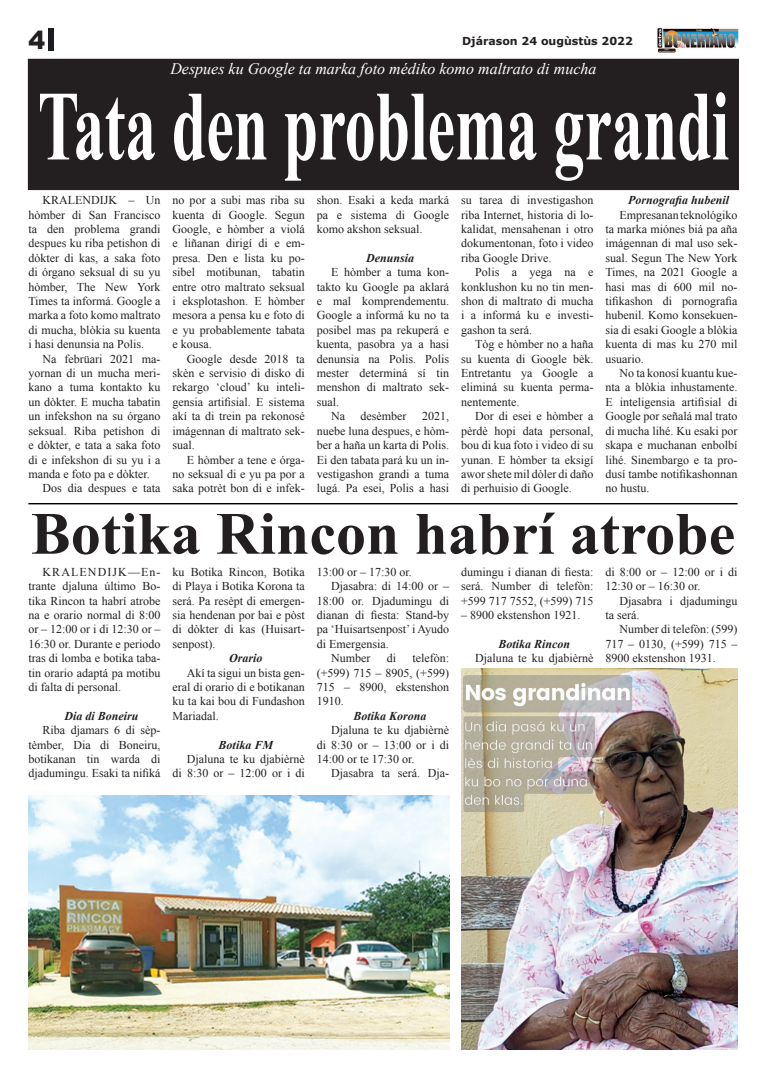
<style>
.page{position:relative;width:766px;height:1078px;background:#fff}
.page>*{position:absolute;margin:0;border:0;box-sizing:border-box;transform-origin:0 0}
.t1{font:700 99.2px "Times New Roman";color:#fff;scale:.63 1}
.t2{font:700 60px "Times New Roman";color:#231f20}
.t3{font:900 25px "Arial";color:#231f20}
.t4{font:italic 16px "Times New Roman";color:#fff}
.t5{font:12px/14.4px "Times New Roman";color:#231f20;text-align:justify}
.t6{font:italic 700 12px "Times New Roman";color:#231f20}
.t7{font:700 11px "Verdana";color:#231f20}
</style>
<div class="page">
<div style="left:28px;top:59px;width:710px;height:130px;background:#231f20"></div>
<div style="left:28px;top:59px;width:710px;height:131px;border:1px solid #231f20"></div>
<img style="left:657px;top:28px;width:81px;height:24px">
<div style="left:48px;top:28px;width:6px;height:23px;background:#1c1d22"></div>
<img style="left:29px;top:795px;width:420px;height:254px">
<img style="left:461px;top:668px;width:276px;height:381px">
<hr style="left:28px;top:503px;width:709px;height:1px;background:#000">
<h3 class="t3" style="left:28px;top:22px;width:18px">4</h3>
<p class="t7" style="left:462px;top:33px;width:172px">Djárason 24 ougùstùs 2022</p>
<h3 class="t4" style="left:170px;top:58px;width:427px">Despues ku Google ta marka foto médiko komo maltrato di mucha</h3>
<h1 class="t1" style="left:38px;top:58px;width:1098px">Tata den problema grandi</h1>
<p class="t5" style="left:28px;top:193px;width:134px;text-indent:14px">KRALENDIJK – Un hòmber di San Francisco ta den problema grandi despues ku riba petishon di dòkter di kas, a saka foto di órgano seksual di su yu hòmber, The New York Times ta informá. Google a marka a foto komo maltrato di mucha, blòkia su kuenta i hasi denunsia na Polis.</p>
<p class="t5" style="left:43px;top:351px;width:119px">Na febrüari 2021 ma-</p>
<p class="t5" style="left:28px;top:365px;width:134px">yornan di un mucha meri-</p>
<p class="t5" style="left:28px;top:380px;width:134px">kano a tuma kontakto ku</p>
<p class="t5" style="left:28px;top:394px;width:134px">un dòkter. E mucha tabatin</p>
<p class="t5" style="left:28px;top:409px;width:134px">un infekshon na su órgano</p>
<p class="t5" style="left:28px;top:423px;width:134px">seksual. Riba petishon di</p>
<p class="t5" style="left:28px;top:437px;width:134px">e dòkter, e tata a saka foto</p>
<p class="t5" style="left:28px;top:452px;width:134px">di e infekshon di su yu i a</p>
<p class="t5" style="left:28px;top:466px;width:123px">manda e foto pa e dòkter.</p>
<p class="t5" style="left:43px;top:481px;width:119px">Dos dia despues e tata</p>
<p class="t5" style="left:172px;top:193px;width:134px">no por a subi mas riba su kuenta di Google. Segun Google, e hòmber a violá e liñanan dirigí di e em&shy;presa. Den e lista ku po&shy;sibel motibunan, tabatin entre otro maltrato seksual i eksplotashon. E hòmber mesora a pensa ku e foto di e yu probablemente tabata e kousa.</p>
<p class="t5" style="left:172px;top:351px;width:134px;text-indent:14px">Google desde 2018 ta skèn e servisio di disko di rekargo ‘cloud’ ku inteli&shy;gensia artifisial. E sistema akí ta di trein pa rekonosé imágennan di maltrato sek&shy;sual.</p>
<p class="t5" style="left:172px;top:452px;width:134px;text-indent:14px">E hòmber a tene e órga&shy;no seksual di e yu pa por a saka potrèt bon di e infek-</p>
<p class="t5" style="left:317px;top:193px;width:134px">shon. Esaki a keda marká pa e sistema di Google komo akshon seksual.</p>
<p class="t6" style="left:366px;top:249px;width:50px">Denunsia</p>
<p class="t5" style="left:331px;top:265px;width:119px">E hòmber a tuma kon-</p>
<p class="t5" style="left:317px;top:279px;width:134px">takto ku Google pa aklará</p>
<p class="t5" style="left:317px;top:293px;width:134px">e mal komprendementu.</p>
<p class="t5" style="left:317px;top:308px;width:134px">Google a informá ku no ta</p>
<p class="t5" style="left:317px;top:322px;width:134px">posibel mas pa rekuperá e</p>
<p class="t5" style="left:317px;top:337px;width:134px">kuenta, pasobra ya a hasi</p>
<p class="t5" style="left:317px;top:351px;width:134px">denunsia na Polis. Polis</p>
<p class="t5" style="left:317px;top:365px;width:134px">mester determiná sí tin</p>
<p class="t5" style="left:317px;top:380px;width:134px">menshon di maltrato sek-</p>
<p class="t5" style="left:317px;top:394px;width:24px">sual.</p>
<p class="t5" style="left:331px;top:409px;width:15px">Na</p>
<p class="t5" style="left:360px;top:409px;width:47px">desèmber</p>
<p class="t5" style="left:317px;top:409px;width:134px;text-indent:105px">2021, nuebe luna despues, e hòm&shy;ber a haña un karta di Polis.<br>Ei den tabata pará ku un in&shy;vestigashon grandi a tuma lugá. Pa esei, Polis a hasi</p>
<p class="t5" style="left:461px;top:193px;width:134px">su tarea di investigashon riba Internet, historia di lo&shy;kalidat, mensahenan i otro dokumentonan, foto i video riba Google Drive.</p>
<p class="t5" style="left:461px;top:265px;width:134px;text-indent:14px">Polis a yega na e konklushon ku no tin men&shy;shon di maltrato di mucha i a informá ku e investi&shy;gashon ta será.</p>
<p class="t5" style="left:461px;top:337px;width:134px;text-indent:14px">Tòg e hòmber no a haña su kuenta di Google bèk.<br>Entretantu ya Google a eliminá su kuenta perma&shy;nentemente.</p>
<p class="t5" style="left:461px;top:409px;width:134px;text-indent:14px">Dor di esei e hòmber a pèrdè hopi data personal, bou di kua foto i video di su yunan. E hòmber ta eksigí awor shete mil dòler di daño di perhuisio di Google.</p>
<p class="t6" style="left:628px;top:192px;width:103px">Pornografia hubenil</p>
<p class="t5" style="left:605px;top:207px;width:134px;text-indent:14px">Empresanan teknológiko ta marka miónes biá pa aña imágennan di mal uso sek&shy;sual. Segun The New York Times, na 2021 Google a hasi mas di 600 mil no&shy;tifikashon di pornografia hubenil. Komo konsekuen&shy;sia di esaki Google a blòkia kuenta di mas ku 270 mil usuario.</p>
<p class="t5" style="left:605px;top:365px;width:134px;text-indent:14px">No ta konosí kuantu kue&shy;nta a blòkia inhustamente.<br>E inteligensia artifisial di Google por señalá mal trato di mucha lihé. Ku esaki por skapa e muchanan enbolbí lihé. Sinembargo e ta pro&shy;dusí tambe notifikashonnan no hustu.</p>
<h2 class="t2" style="left:31px;top:492px;width:705px">Botika Rincon habrí atrobe</h2>
<p class="t5" style="left:28px;top:564px;width:134px;text-indent:14px">KRALENDIJK—En&shy;trante djaluna último Bo&shy;tika Rincon ta habrí atrobe na e orario normal di 8:00 or – 12:00 or i di 12:30 or – 16:30 or. Durante e periodo tras di lomba e botika taba&shy;tin orario adaptá pa motibu di falta di personal.</p>
<p class="t6" style="left:64px;top:707px;width:76px">Dia di Boneiru</p>
<p class="t5" style="left:28px;top:722px;width:134px;text-indent:14px">Riba djamars 6 di sèp&shy;tèmber, Dia di Boneiru, botikanan tin warda di djadumingu. Esaki ta nifiká</p>
<p class="t5" style="left:172px;top:564px;width:134px">ku Botika Rincon, Botika di Playa i Botika Korona ta será. Pa resèpt di emergen&shy;sia hendenan por bai e pòst di dòkter di kas (Huisart&shy;senpost).</p>
<p class="t6" style="left:229px;top:649px;width:35px">Orario</p>
<p class="t5" style="left:172px;top:665px;width:134px;text-indent:14px">Akí ta sigui un bista gen&shy;eral di orario di e botikanan ku ta kai bou di Fundashon Mariadal.</p>
<p class="t6" style="left:218px;top:736px;width:56px">Botika FM</p>
<p class="t5" style="left:172px;top:751px;width:134px;text-align:right">Djaluna te ku djabièrnè<br>di 8:30 or – 12:00 or i di</p>
<p class="t5" style="left:317px;top:564px;width:96px">13:00 or – 17:30 or.</p>
<p class="t5" style="left:331px;top:578px;width:119px">Djasabra: di 14:00 or –</p>
<p class="t5" style="left:317px;top:593px;width:134px">18:00 or. Djadumingu di</p>
<p class="t5" style="left:317px;top:607px;width:134px">dianan di fiesta: Stand-by</p>
<p class="t5" style="left:317px;top:621px;width:134px">pa ‘Huisartsenpost’ i Ayudo</p>
<p class="t5" style="left:317px;top:636px;width:73px">di Emergensia.</p>
<p class="t5" style="left:331px;top:650px;width:41px">Number</p>
<p class="t5" style="left:386px;top:650px;width:11px">di</p>
<p class="t5" style="left:317px;top:650px;width:134px;text-indent:95px">telefòn: (+599) 715 – 8905, (+599)<br>715 – 8900, ekstenshon 1910.</p>
<p class="t6" style="left:353px;top:707px;width:75px">Botika Korona</p>
<p class="t5" style="left:317px;top:722px;width:134px;text-indent:14px">Djaluna te ku djabièrnè di 8:30 or – 13:00 or i di 14:00 or te 17:30 or.</p>
<p class="t5" style="left:331px;top:765px;width:119px">Djasabra ta será. Dja-</p>
<p class="t5" style="left:461px;top:564px;width:134px">dumingu i dianan di fiesta: será. Number di telefòn: +599 717 7552, (+599) 715</p>
<p class="t5" style="left:461px;top:607px;width:121px">– 8900 ekstenshon 1921.</p>
<p class="t6" style="left:498px;top:635px;width:73px">Botika Rincon</p>
<p class="t5" style="left:475px;top:650px;width:119px">Djaluna te ku djabièrnè</p>
<p class="t5" style="left:605px;top:564px;width:134px">di 8:00 or – 12:00 or i di<br>12:30 or – 16:30 or.</p>
<p class="t5" style="left:605px;top:593px;width:134px;text-indent:14px">Djasabra i djadumingu ta será.</p>
<p class="t5" style="left:605px;top:621px;width:134px;text-indent:14px">Number di telefòn: (599)<br>717 – 0130, (+599) 715 – 8900 ekstenshon 1931.</p>
</div>
